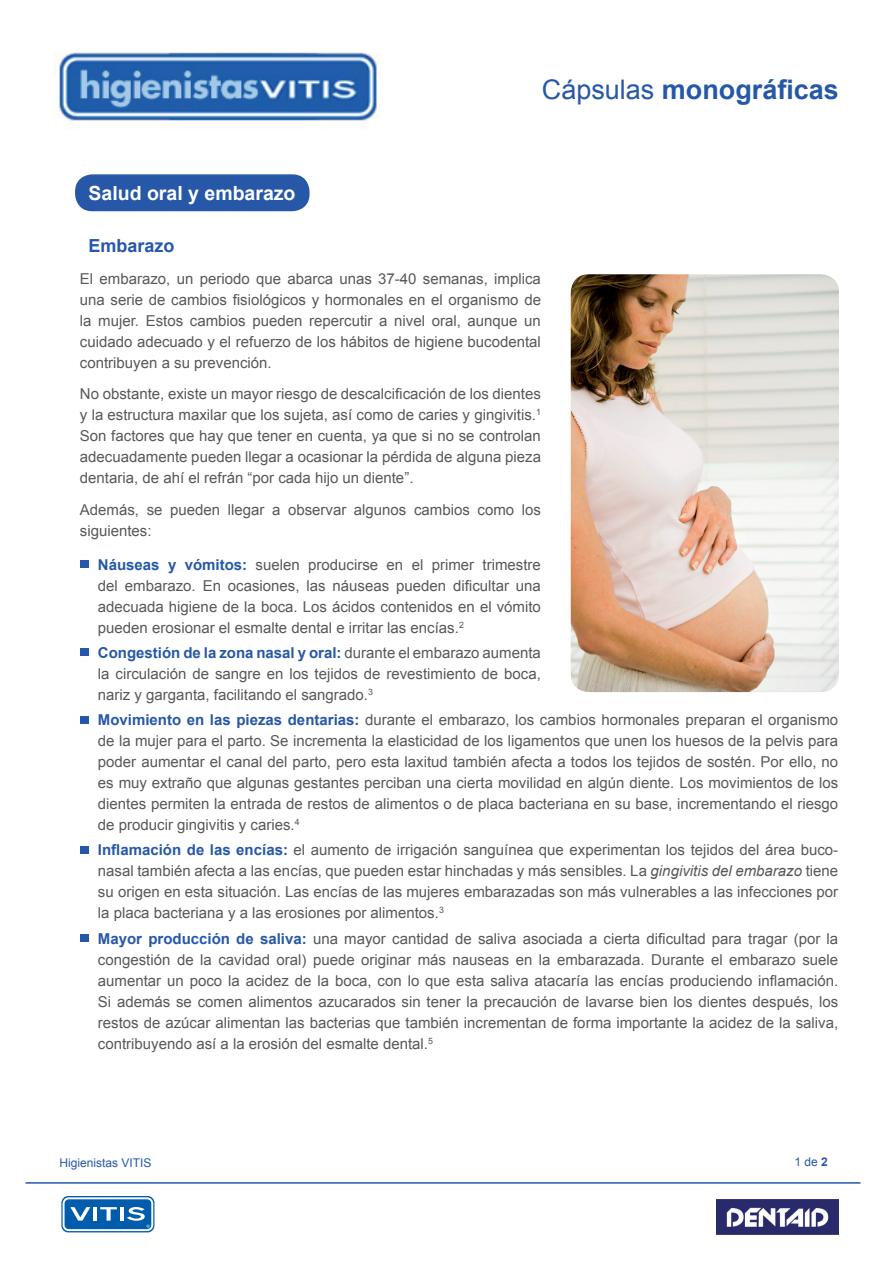
<style>
.page{position:relative;width:893px;height:1263px;background:#fff}
.page>*{position:absolute;margin:0;border:0;box-sizing:border-box;transform-origin:0 0}
.t1{font:700 27px "Arial";color:#2758a7}
.t2{font:700 19.5px "Arial";color:#fff}
.t3{font:700 18px "Arial";color:#2758a7}
.t4{font:15px/21px "Arial";color:#57585a;text-align:justify}
.t5{font:12px "Arial";color:#2758a7}
.s1{font-weight:400}
.s2{font-weight:700;color:#2758a7}
.s3{font-style:italic}
.s4{font-weight:700}
</style>
<div class="page">
<img style="left:716px;top:1199px;width:123px;height:36px">
<hr style="left:26px;top:1182px;width:834px;height:2px;background:#2758a7">
<img style="left:53px;top:52px;width:326px;height:69px">
<svg style="left:61px;top:1196px;width:93px;height:36px"></svg>
<svg style="left:63px;top:1197px;width:90px;height:34px"></svg>
<div style="left:76px;top:175px;width:233px;height:35px;background:#2758a7;border-radius:16px"></div>
<div style="left:75px;top:174px;width:235px;height:37px;border:2px solid #2758a7;border-radius:16px"></div>
<div style="left:80px;top:560px;width:8px;height:8px;background:#2758a7"></div>
<div style="left:80px;top:648px;width:8px;height:8px;background:#2758a7"></div>
<div style="left:80px;top:716px;width:8px;height:7px;background:#2758a7"></div>
<div style="left:80px;top:846px;width:8px;height:8px;background:#2758a7"></div>
<div style="left:80px;top:934px;width:8px;height:8px;background:#2758a7"></div>
<img style="left:571px;top:274px;width:268px;height:418px">
<h1 class="t1" style="left:542px;top:72px;width:299px"><span class="s1">Cápsulas</span> monográficas</h1>
<h2 class="t2" style="left:89px;top:180px;width:208px">Salud oral y embarazo</h2>
<p class="t3" style="left:88px;top:234px;width:88px">Embarazo</p>
<p class="t4" style="left:80px;top:268px;width:463px">El embarazo, un periodo que abarca unas 37-40 semanas, implica una serie de cambios fisiológicos y hormonales en el organismo de la mujer. Estos cambios pueden repercutir a nivel oral, aunque un cuidado adecuado y el refuerzo de los hábitos de higiene bucodental contribuyen a su prevención.</p>
<p class="t4" style="left:80px;top:384px;width:463px">No obstante, existe un mayor riesgo de descalcificación de los dientes y la estructura maxilar que los sujeta, así como de caries y gingivitis.<sup>1<br></sup>Son factores que hay que tener en cuenta, ya que si no se controlan adecuadamente pueden llegar a ocasionar la pérdida de alguna pieza dentaria, de ahí el refrán “por cada hijo un diente”.</p>
<p class="t4" style="left:80px;top:499px;width:462px">Además, se pueden llegar a observar algunos cambios como los siguientes:</p>
<p class="t4" style="left:98px;top:554px;width:444px"><span class="s2">Náuseas y vómitos:</span> suelen producirse en el primer trimestre del embarazo. En ocasiones, las náuseas pueden dificultar una adecuada higiene de la boca. Los ácidos contenidos en el vómito pueden erosionar el esmalte dental e irritar las encías.<sup>2</sup></p>
<p class="t4" style="left:98px;top:642px;width:444px"><span class="s2">Congestión de la zona nasal y oral:</span> durante el embarazo aumenta la circulación de sangre en los tejidos de revestimiento de boca, nariz y garganta, facilitando el sangrado.<sup>3</sup></p>
<p class="t4" style="left:98px;top:709px;width:742px"><span class="s2">Movimiento en las piezas dentarias:</span> durante el embarazo, los cambios hormonales preparan el organismo de la mujer para el parto. Se incrementa la elasticidad de los ligamentos que unen los huesos de la pelvis para poder aumentar el canal del parto, pero esta laxitud también afecta a todos los tejidos de sostén. Por ello, no es muy extraño que algunas gestantes perciban una cierta movilidad en algún diente. Los movimientos de los dientes permiten la entrada de restos de alimentos o de placa bacteriana en su base, incrementando el riesgo de producir gingivitis y caries.<sup>4</sup></p>
<p class="t4" style="left:98px;top:840px;width:742px"><span class="s2">Inflamación de las encías:</span> el aumento de irrigación sanguínea que experimentan los tejidos del área buco&shy;nasal también afecta a las encías, que pueden estar hinchadas y más sensibles. La <span class="s3">gingivitis del embarazo</span> tiene su origen en esta situación. Las encías de las mujeres embarazadas son más vulnerables a las infecciones por la placa bacteriana y a las erosiones por alimentos.<sup>3</sup></p>
<p class="t4" style="left:98px;top:928px;width:742px"><span class="s2">Mayor producción de saliva:</span> una mayor cantidad de saliva asociada a cierta dificultad para tragar (por la congestión de la cavidad oral) puede originar más nauseas en la embarazada. Durante el embarazo suele aumentar un poco la acidez de la boca, con lo que esta saliva atacaría las encías produciendo inflamación.<br>Si además se comen alimentos azucarados sin tener la precaución de lavarse bien los dientes después, los restos de azúcar alimentan las bacterias que también incrementan de forma importante la acidez de la saliva, contribuyendo así a la erosión del esmalte dental.<sup>5</sup></p>
<p class="t5" style="left:60px;top:1154px;width:94px">Higienistas VITIS</p>
<p class="t5" style="left:794px;top:1154px;width:35px">1 de <span class="s4">2</span></p>
</div>
